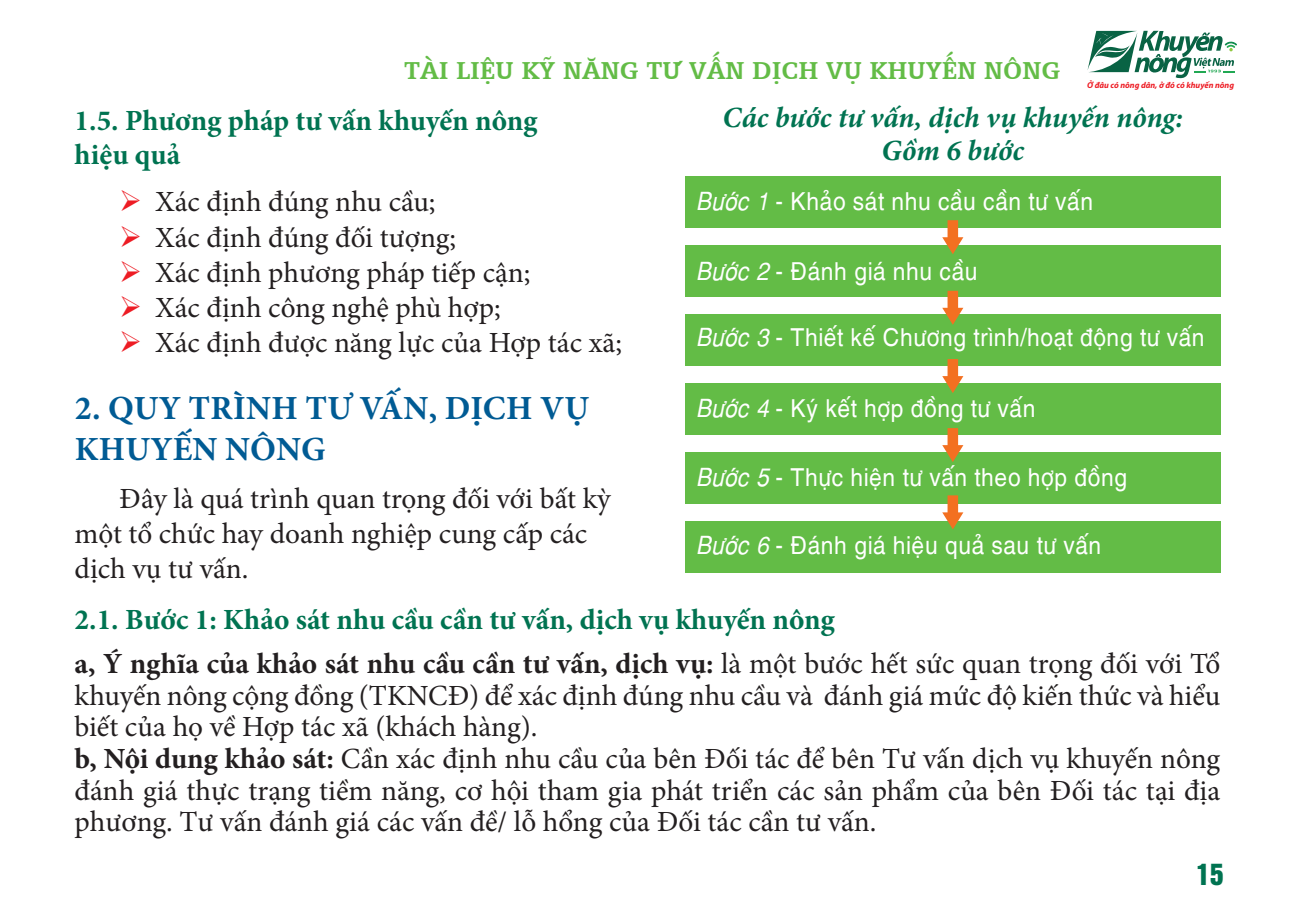
<style>
.page{position:relative;width:1295px;height:919px;background:#fff}
.page>*{position:absolute;margin:0;border:0;box-sizing:border-box;transform-origin:0 0}
.TIT_1_2_3{font:700 33.75px/40.5px "Minion Pro";letter-spacing:.005em;color:#005b94}
.t1{font:29.25px/31.5px "Minion Pro";color:#231f20;text-align:justify}
.TIT_1_1-1_2{font:700 29.25px/33.8px "Minion Pro";color:#007351}
.TIT_1_1-1_2-2{font:italic 700 29.25px/33.8px "Minion Pro";color:#007351;text-align:center}
.t2{font:27px "UVN Ai Cap Nang";color:#63bc46}
.t3{font:27px "UTM Helvet Ins";color:#007351}
.t4{font:24.75px "SVN Helves";color:#fff;scale:.92 1}
.t5{font:italic 700 8.55px "Myriad Pro";color:#ed1c24}
.s1{color:#ed1c24}
.s2{font-family:"SVN Helvesitalic"}
.s3{font-weight:700}
</style>
<div class="page">
<svg style="left:1087px;top:31px;width:150px;height:47px"></svg>
<div style="left:685px;top:177px;width:535px;height:51px;background:#63bc46"></div>
<div style="left:685px;top:245px;width:535px;height:51px;background:#63bc46"></div>
<div style="left:685px;top:314px;width:535px;height:51px;background:#63bc46"></div>
<div style="left:685px;top:383px;width:535px;height:51px;background:#63bc46"></div>
<div style="left:685px;top:452px;width:535px;height:51px;background:#63bc46"></div>
<div style="left:685px;top:521px;width:535px;height:51px;background:#63bc46"></div>
<svg style="left:942px;top:220px;width:21px;height:34px"></svg>
<svg style="left:942px;top:291px;width:21px;height:34px"></svg>
<svg style="left:942px;top:359px;width:21px;height:34px"></svg>
<svg style="left:942px;top:428px;width:21px;height:34px"></svg>
<svg style="left:942px;top:495px;width:21px;height:34px"></svg>
<p class="t2" style="left:404px;top:51px;width:657px">TÀI LIỆU KỸ NĂNG TƯ VẤN DỊCH VỤ KHUYẾN NÔNG</p>
<p class="t5" style="left:1087px;top:79px;width:148px">Ở đâu có nông dân, ở đó có khuyến nông</p>
<p class="TIT_1_1-1_2" style="left:75px;top:103px;width:464px">1.5. Phương pháp tư vấn khuyến nông hiệu quả</p>
<p class="t1" style="left:119px;top:186px;width:318px"><span class="s1">➢</span> Xác định đúng nhu cầu;</p>
<p class="t1" style="left:119px;top:221px;width:338px"><span class="s1">➢</span> Xác định đúng đối tượng;</p>
<p class="t1" style="left:119px;top:257px;width:413px"><span class="s1">➢</span> Xác định phương pháp tiếp cận;</p>
<p class="t1" style="left:119px;top:292px;width:383px"><span class="s1">➢</span> Xác định công nghệ phù hợp;</p>
<p class="t1" style="left:119px;top:327px;width:504px"><span class="s1">➢</span> Xác định được năng lực của Hợp tác xã;</p>
<p class="TIT_1_2_3" style="left:75px;top:388px;width:516px">2. QUY TRÌNH TƯ VẤN, DỊCH VỤ<br>KHUYẾN NÔNG</p>
<p class="t1" style="left:75px;top:481px;width:537px;line-height:35.1px;text-align:left;text-indent:45px">Đây là quá trình quan trọng đối với bất kỳ một tổ chức hay doanh nghiệp cung cấp các dịch vụ tư vấn.</p>
<p class="TIT_1_1-1_2-2" style="left:722px;top:100px;width:462px">Các bước tư vấn, dịch vụ khuyến nông:<br>Gồm 6 bước</p>
<p class="t4" style="left:696px;top:182px;width:434px"><span class="s2">Bước 1</span> - Khảo sát nhu cầu cần tư vấn</p>
<p class="t4" style="left:696px;top:252px;width:308px"><span class="s2">Bước 2</span> - Đánh giá nhu cầu</p>
<p class="t4" style="left:696px;top:317px;width:555px"><span class="s2">Bước 3</span> - Thiết kế Chương trình/hoạt động tư vấn</p>
<p class="t4" style="left:696px;top:389px;width:371px"><span class="s2">Bước 4</span> - Ký kết hợp đồng tư vấn</p>
<p class="t4" style="left:696px;top:457px;width:471px"><span class="s2">Bước 5</span> - Thực hiện tư vấn theo hợp đồng</p>
<p class="t4" style="left:696px;top:525px;width:443px"><span class="s2">Bước 6</span> - Đánh giá hiệu quả sau tư vấn</p>
<p class="TIT_1_1-1_2" style="left:75px;top:602px;width:761px">2.1. Bước 1: Khảo sát nhu cầu cần tư vấn, dịch vụ khuyến nông</p>
<p class="t1" style="left:75px;top:648px;width:1147px"><span class="s3">a, Ý nghĩa của khảo sát nhu cầu cần tư vấn, dịch vụ:</span> là một bước hết sức quan trọng đối với Tổ khuyến nông cộng đồng (TKNCĐ) để xác định đúng nhu cầu và đánh giá mức độ kiến thức và hiểu biết của họ về Hợp tác xã (khách hàng).</p>
<p class="t1" style="left:75px;top:743px;width:1147px"><span class="s3">b, Nội dung khảo sát:</span> Cần xác định nhu cầu của bên Đối tác để bên Tư vấn dịch vụ khuyến nông đánh giá thực trạng tiềm năng, cơ hội tham gia phát triển các sản phẩm của bên Đối tác tại địa phương. Tư vấn đánh giá các vấn đề/ lỗ hổng của Đối tác cần tư vấn.</p>
<p class="t3" style="left:1196px;top:852px;width:28px">15</p>
</div>
